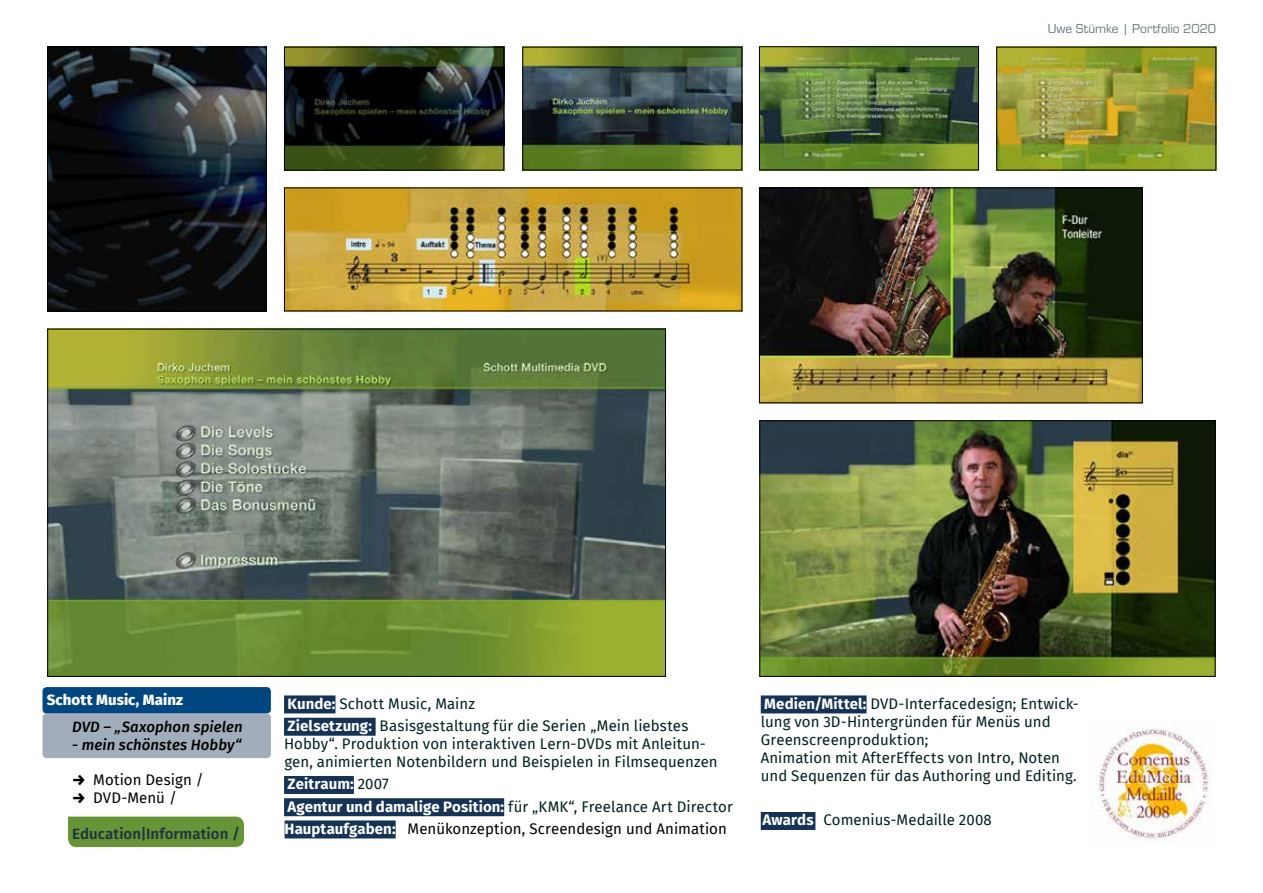
<style>
.page{position:relative;width:1263px;height:893px;background:#fff}
.page>*{position:absolute;margin:0;border:0;box-sizing:border-box;transform-origin:0 0}
.t1{font:15px/18px "Fira Sans";letter-spacing:.005em;color:#002020}
.t2{font:700 15px/22.2px "Fira Sans";letter-spacing:.005em;color:#fff}
.t3{font:italic 500 15px "Fira Sans";letter-spacing:.005em;color:#000}
.t4{font:15px "Fira Sans";letter-spacing:.005em;color:#000}
.t5{font:600 15px "Fira Sans";letter-spacing:.005em;color:#1f363d}
.t6{font:800 15px "Fira Sans";letter-spacing:.01em;color:#fff}
.t7{font:13.5px "Eurostile";color:#667979}
.s1{font-weight:900}
.s2{font-weight:700;color:#fff}
.s3{font-weight:400;color:#002020}
.s4{font-weight:400;color:#000}
</style>
<div class="page">
<div style="left:284px;top:695px;width:51px;height:18px;background:#163356"></div>
<div style="left:284px;top:718px;width:92px;height:18px;background:#163356"></div>
<div style="left:284px;top:776px;width:70px;height:18px;background:#163356"></div>
<div style="left:284px;top:798px;width:220px;height:18px;background:#163356"></div>
<div style="left:285px;top:820px;width:111px;height:18px;background:#163356"></div>
<div style="left:761px;top:695px;width:105px;height:18px;background:#163356"></div>
<div style="left:761px;top:812px;width:54px;height:18px;background:#163356"></div>
<div style="left:43px;top:687px;width:228px;height:27px;background:#004680;border-radius:4px"></div>
<div style="left:43px;top:714px;width:228px;height:44px;background:#a2adbb;border-radius:4px"></div>
<div style="left:68px;top:817px;width:176px;height:30px;background:#679436"></div>
<img style="left:761px;top:48px;width:216px;height:120px">
<div style="left:759px;top:46px;width:220px;height:124px;border:1px solid #000"></div>
<img style="left:1099px;top:728px;width:113px;height:114px">
<img style="left:49px;top:331px;width:615px;height:344px">
<img style="left:286px;top:49px;width:216px;height:120px">
<div style="left:284px;top:47px;width:220px;height:124px;border:1px solid #000"></div>
<img style="left:49px;top:49px;width:216px;height:261px">
<div style="left:47px;top:47px;width:220px;height:265px;border:1px solid #000"></div>
<img style="left:524px;top:49px;width:216px;height:119px">
<div style="left:522px;top:47px;width:220px;height:123px;border:1px solid #000"></div>
<img style="left:761px;top:190px;width:380px;height:211px">
<div style="left:759px;top:188px;width:384px;height:215px;border:1px solid #000"></div>
<img style="left:761px;top:422px;width:452px;height:253px">
<div style="left:759px;top:420px;width:456px;height:257px;border:1px solid #000"></div>
<img style="left:286px;top:190px;width:454px;height:119px">
<img style="left:998px;top:49px;width:216px;height:119px">
<div style="left:996px;top:47px;width:220px;height:123px;border:1px solid #000"></div>
<p class="t7" style="left:1048px;top:19px;width:170px">Uwe Stümke | Portfolio 2020</p>
<p class="t6" style="left:47px;top:687px;width:138px">Schott Music, Mainz</p>
<p class="t3" style="left:72px;top:715px;width:172px">DVD – „Saxophon spielen</p>
<p class="t3" style="left:72px;top:733px;width:171px">- mein schönstes Hobby“</p>
<p class="t4" style="left:72px;top:768px;width:133px"><span class="s1">→</span> Motion Design /</p>
<p class="t4" style="left:72px;top:786px;width:106px"><span class="s1">→</span> DVD-Menü /</p>
<p class="t5" style="left:72px;top:821px;width:169px">Education|Information /</p>
<p class="t1" style="left:288px;top:692px;width:402px;line-height:22.2px"><span class="s2">Kunde:</span> Schott Music, Mainz<br><span class="s2">Zielsetzung:</span> Basisgestaltung für die Serien „Mein liebstes</p>
<p class="t1" style="left:284px;top:735px;width:435px">Hobby“. Produktion von interaktiven Lern-DVDs mit Anleitun&shy;gen, animierten Notenbildern und Beispielen in Filmsequenzen</p>
<p class="t2" style="left:285px;top:772px;width:450px">Zeitraum: <span class="s3">2007<br></span>Agentur und damalige Position: <span class="s3">für „KMK“, Freelance Art Director<br></span>Hauptaufgaben: <span class="s4">Menükonzeption, Screendesign und Animation</span></p>
<p class="t1" style="left:761px;top:694px;width:320px"><span class="s2">Medien/Mittel:</span> DVD-Interfacedesign; Entwick&shy;lung von 3D-Hintergründen für Menüs und Greenscreenproduktion;<br>Animation mit AfterEffects von Intro, Noten und Sequenzen für das Authoring und Editing.</p>
<p class="t1" style="left:763px;top:811px;width:231px"><span class="s2">Awards</span> Comenius-Medaille 2008</p>
</div>
